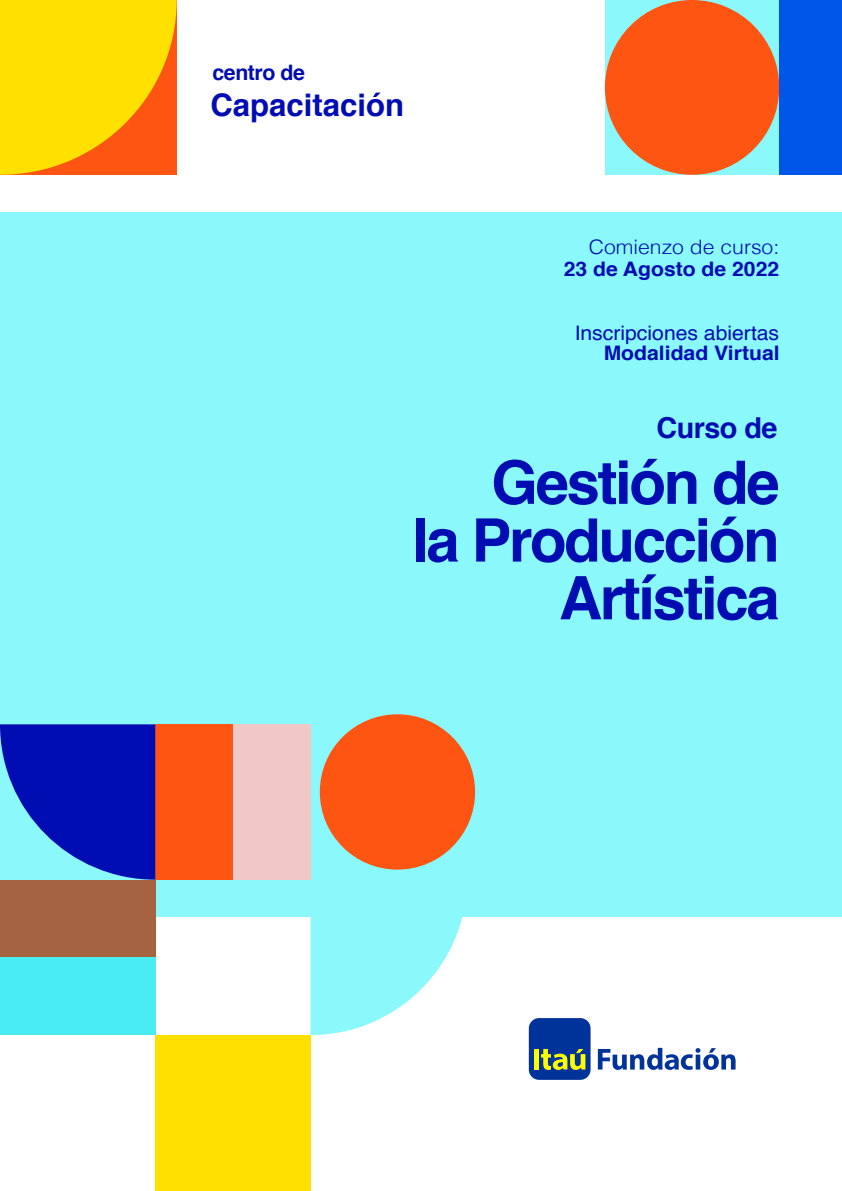
<style>
.page{position:relative;width:842px;height:1191px;background:#fff}
.page>*{position:absolute;margin:0;border:0;box-sizing:border-box;transform-origin:0 0}
.t1{font:700 59.9px/57.7px "Helvetica";letter-spacing:-.04em;color:#000db0;text-align:right}
.t2{font:700 31.1px "Helvetica";color:#000db2}
.t3{font:700 28.8px "Helvetica";letter-spacing:-.02em;color:#000db0}
.t4{font:700 21.3px "Helvetica";letter-spacing:-.02em;color:#000db2}
.t5{font:700 20px "Helvetica";color:#000db2;scale:1.06 1}
.t6{font:20px "Helvetica";color:#000db2;scale:1.06 1}
.t7{font:300 20px "Helvetica";color:#000db2;scale:1.06 1}
</style>
<div class="page">
<div style="left:0;top:212px;width:842px;height:704px;background:#8bf9fc"></div>
<svg style="left:0;top:0;width:177px;height:175px;background:#ffc103"></svg>
<div style="left:605px;top:0;width:174px;height:175px;background:#8bf9fc"></div>
<div style="left:605px;top:0;width:174px;height:175px;background:#ff5512;border-radius:50%"></div>
<div style="left:779px;top:0;width:63px;height:175px;background:#0056e9"></div>
<div style="left:529px;top:1018px;width:62px;height:61px;background:#039;border-radius:10px"></div>
<div style="left:534px;top:1049px;width:5px;height:20px;background:#ff0"></div>
<svg style="left:541px;top:1049px;width:44px;height:21px"></svg>
<svg style="left:598px;top:1047px;width:137px;height:23px"></svg>
<div style="left:155px;top:1035px;width:156px;height:155px;background:#ffe000"></div>
<svg style="left:311px;top:916px;width:156px;height:119px"></svg>
<div style="left:320px;top:714px;width:155px;height:155px;background:#ff5512;border-radius:50%"></div>
<div style="left:233px;top:724px;width:78px;height:155px;background:#f2c8c6"></div>
<div style="left:155px;top:724px;width:78px;height:155px;background:#ff5512"></div>
<div style="left:0;top:879px;width:155px;height:78px;background:#a56342"></div>
<div style="left:0;top:957px;width:155px;height:78px;background:#4aecf4"></div>
<svg style="left:0;top:724px;width:155px;height:155px"></svg>
<p class="t4" style="left:212px;top:56px;width:94px">centro de</p>
<h2 class="t2" style="left:210px;top:80px;width:195px">Capacitación</h2>
<p class="t7" style="left:589px;top:230px;width:181px">Comienzo de curso:</p>
<p class="t5" style="left:564px;top:253px;width:205px">23 de Agosto de 2022</p>
<p class="t6" style="left:575px;top:318px;width:194px">Inscripciones abiertas</p>
<p class="t5" style="left:604px;top:337px;width:167px">Modalidad Virtual</p>
<h3 class="t3" style="left:656px;top:404px;width:122px">Curso de</h3>
<h1 class="t1" style="left:412px;top:454px;width:369px">Gestión de<br>la Producción<br>Artística</h1>
</div>
